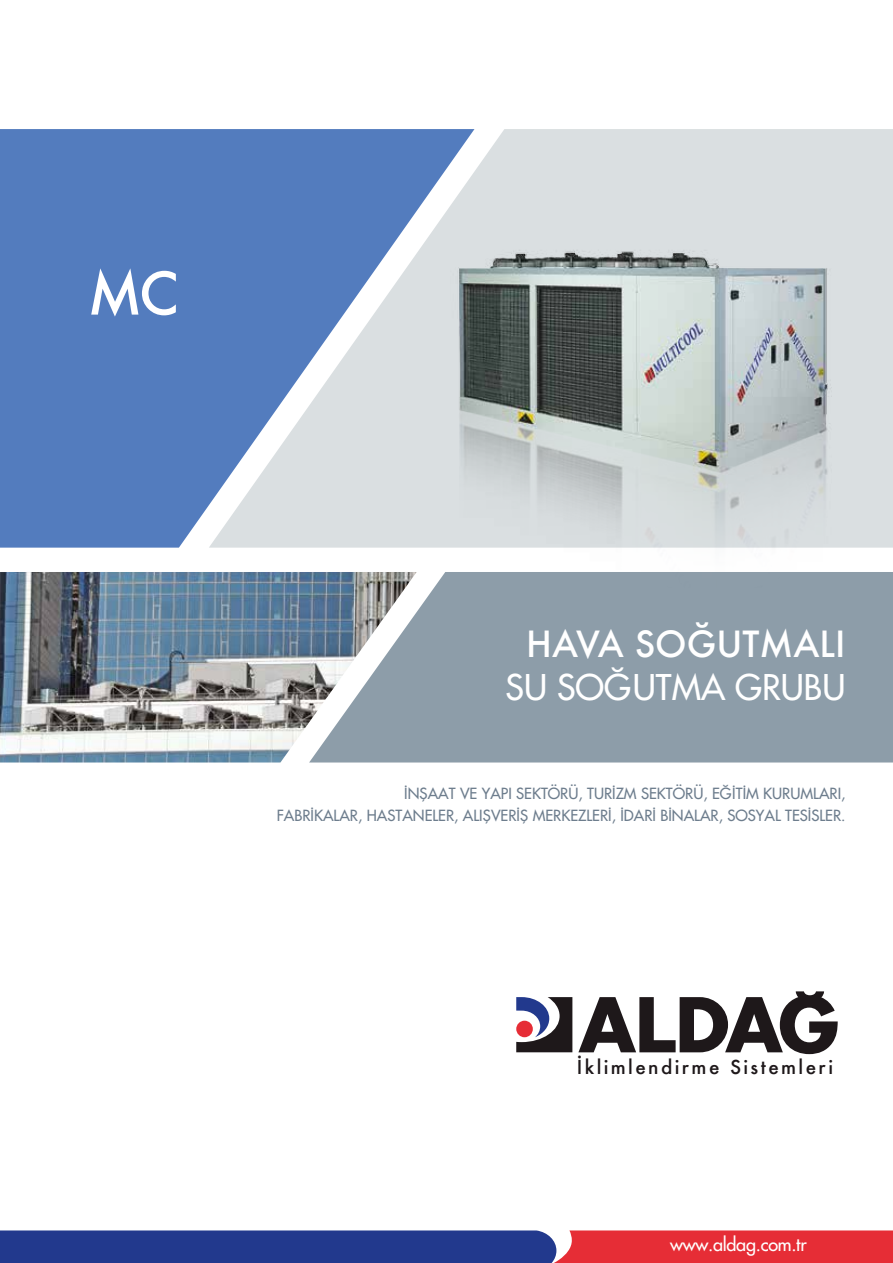
<style>
.page{position:relative;width:893px;height:1263px;background:#fff}
.page>*{position:absolute;margin:0;border:0;box-sizing:border-box;transform-origin:0 0}
.t1{font:500 57px "Futura";color:#fff}
.t2{font:500 35.25px "Futura";color:#fff}
.t3{font:34.5px "Futura";color:#fff}
.t4{font:500 18.75px "Futura";letter-spacing:.125em;color:#1e181a}
.t5{font:18px "Futura";letter-spacing:-.015em;color:#fff}
.t6{font:15px/21.9px "Futura";color:#6d7d8d;text-align:right}
</style>
<div class="page">
<div style="left:0;top:129px;width:209px;height:419px;background:#537cbe"></div>
<img style="left:0;top:572px;width:309px;height:190px">
<svg style="left:309px;top:572px;width:584px;height:190px;background:#91a0ac"></svg>
<svg style="left:209px;top:129px;width:684px;height:419px;background:#b0c0d7"></svg>
<svg style="left:516px;top:997px;width:56px;height:55px"></svg>
<svg style="left:578px;top:991px;width:260px;height:63px"></svg>
<img style="left:434px;top:216px;width:411px;height:403px">
<svg style="left:0;top:1230px;width:893px;height:33px;background:#6f3a71"></svg>
<h1 class="t1" style="left:88px;top:254px;width:93px">MC</h1>
<h2 class="t2" style="left:526px;top:620px;width:321px">HAVA SOĞUTMALI</h2>
<h3 class="t3" style="left:505px;top:665px;width:341px">SU SOĞUTMA GRUBU</h3>
<p class="t6" style="left:277px;top:782px;width:570px">İNŞAAT VE YAPI SEKTÖRÜ, TURİZM SEKTÖRÜ, EĞİTİM KURUMLARI,<br>FABRİKALAR, HASTANELER, ALIŞVERİŞ MERKEZLERİ, İDARİ BİNALAR, SOSYAL TESİSLER.</p>
<p class="t4" style="left:577px;top:1054px;width:258px">İklimlendirme Sistemleri</p>
<p class="t5" style="left:670px;top:1233px;width:138px">www.aldag.com.tr</p>
</div>
